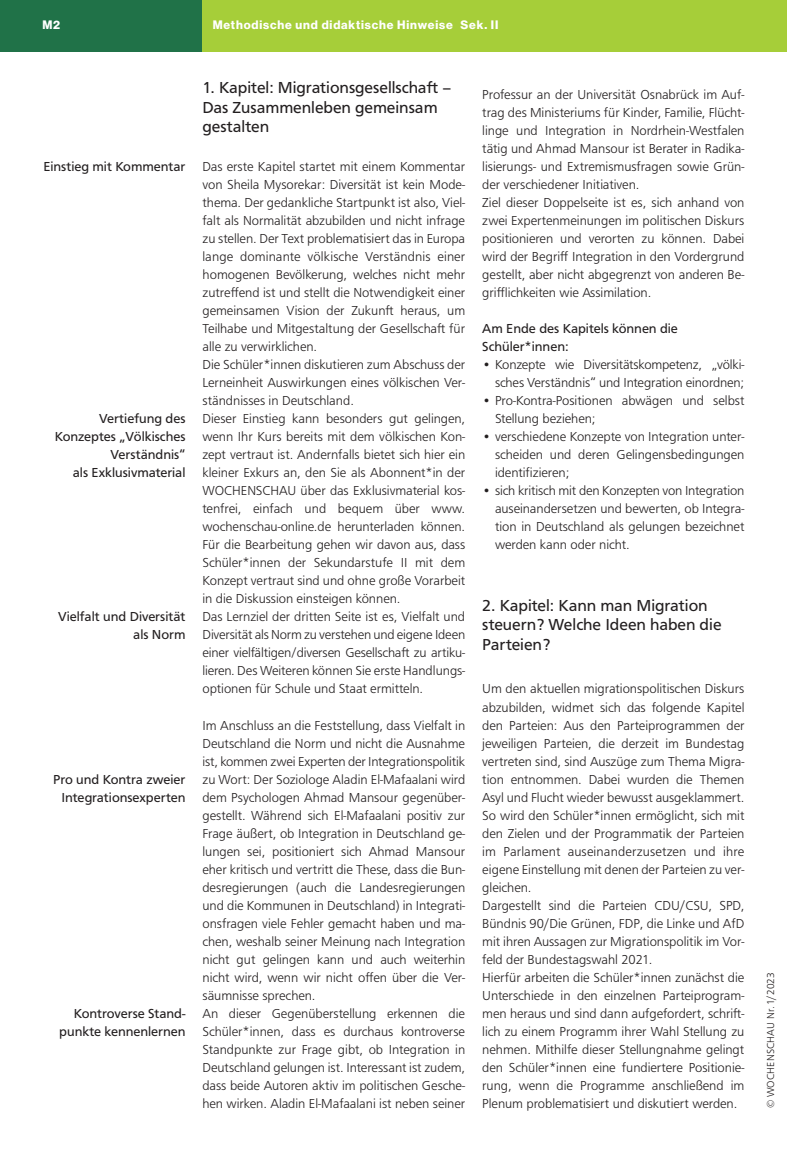
<style>
.page{position:relative;width:787px;height:1170px;background:#fff}
.page>*{position:absolute;margin:0;border:0;box-sizing:border-box;transform-origin:0 0}
.Head_2_2-zeilig{font:16.5px/19.5px "Front Page Pro";color:#231f20}
.FT{font:300 13.5px/18px "Front Page Pro";letter-spacing:-.005em;color:#231f20;text-align:justify}
.Marginalie{font:13.5px/18px "Front Page Pro";color:#231f20;text-align:right}
.Head_3{font:13.5px/18px "Front Page Pro";color:#231f20}
.Kol-Titel_links_Sek{font:12px "N Haas Grotesk DS Std 75 Bd";letter-spacing:.07em;color:#fff}
.Kolumnenziffern{font:12px "N Haas Grotesk DS Std 75 Bd";color:#fff}
.Bundsteg{font:300 10.5px "Front Page Pro";letter-spacing:.015em;color:#231f20}
</style>
<div class="page">
<div style="left:202px;top:0;width:585px;height:51px;background:#a6ce39"></div>
<div style="left:0;top:0;width:201px;height:51px;background:#207248"></div>
<p class="Kolumnenziffern" style="left:43px;top:18px;width:19px">M2</p>
<p class="Kol-Titel_links_Sek" style="left:213px;top:18px;width:287px">Methodische und didaktische Hinweise Sek. II</p>
<p class="Marginalie" style="left:43px;top:157px;width:143px">Einstieg mit Kommentar</p>
<p class="Marginalie" style="left:55px;top:409px;width:132px">Vertiefung des<br>Konzeptes „Völkisches<br>Verständnis“<br>als Exklusivmaterial</p>
<p class="Marginalie" style="left:58px;top:607px;width:129px">Vielfalt und Diversität als Norm</p>
<p class="Marginalie" style="left:53px;top:769px;width:134px">Pro und Kontra zweier<br>Integrationsexperten</p>
<p class="Marginalie" style="left:59px;top:1003px;width:128px">Kontroverse Stand&shy;punkte kennenlernen</p>
<p class="Head_2_2-zeilig" style="left:202px;top:76px;width:250px">1. Kapitel: Migrationsgesellschaft –<br>Das Zusammenleben gemeinsam gestalten</p>
<p class="FT" style="left:202px;top:157px;width:264px">Das erste Kapitel startet mit einem Kommentar von Sheila Mysorekar: Diversität ist kein Mode&shy;thema. Der gedankliche Startpunkt ist also, Viel&shy;falt als Normalität abzubilden und nicht infrage zu stellen. Der Text problematisiert das in Europa lange dominante völkische Verständnis einer homogenen Bevölkerung, welches nicht mehr zutreffend ist und stellt die Notwendigkeit einer gemeinsamen Vision der Zukunft heraus, um Teilhabe und Mitgestaltung der Gesellschaft für alle zu verwirklichen.</p>
<p class="FT" style="left:202px;top:355px;width:264px">Die Schüler*innen diskutieren zum Abschuss der Lerneinheit Auswirkungen eines völkischen Ver&shy;ständnisses in Deutschland.</p>
<p class="FT" style="left:202px;top:409px;width:264px">Dieser Einstieg kann besonders gut gelingen, wenn Ihr Kurs bereits mit dem völkischen Kon&shy;zept vertraut ist. Andernfalls bietet sich hier ein kleiner Exkurs an, den Sie als Abonnent*in der WOCHENSCHAU über das Exklusivmaterial kos&shy;tenfrei, einfach und bequem über www. wochenschau--online.de herunterladen können.<br>Für die Bearbeitung gehen wir davon aus, dass Schüler*innen der Sekundarstufe II mit dem Konzept vertraut sind und ohne große Vorarbeit in die Diskussion einsteigen können.</p>
<p class="FT" style="left:202px;top:607px;width:264px">Das Lernziel der dritten Seite ist es, Vielfalt und Diversität als Norm zu verstehen und eigene Ideen einer vielfältigen/diversen Gesellschaft zu artiku&shy;lieren. Des Weiteren können Sie erste Handlungs&shy;optionen für Schule und Staat ermitteln.</p>
<p class="FT" style="left:202px;top:715px;width:264px">Im Anschluss an die Feststellung, dass Vielfalt in Deutschland die Norm und nicht die Ausnahme ist, kommen zwei Experten der Integrationspolitik zu Wort: Der Soziologe Aladin El-Mafaalani wird dem Psychologen Ahmad Mansour gegenüber&shy;gestellt. Während sich El-Mafaalani positiv zur Frage äußert, ob Integration in Deutschland ge&shy;lungen sei, positioniert sich Ahmad Mansour eher kritisch und vertritt die These, dass die Bun&shy;desregierungen (auch die Landesregierungen und die Kommunen in Deutschland) in Integrati&shy;onsfragen viele Fehler gemacht haben und ma&shy;chen, weshalb seiner Meinung nach Integration nicht gut gelingen kann und auch weiterhin nicht wird, wenn wir nicht offen über die Ver&shy;säumnisse sprechen.</p>
<p class="FT" style="left:202px;top:1003px;width:264px">An dieser Gegenüberstellung erkennen die Schüler*innen, dass es durchaus kontroverse Standpunkte zur Frage gibt, ob Integration in Deutschland gelungen ist. Interessant ist zudem, dass beide Autoren aktiv im politischen Gesche&shy;hen wirken. Aladin El-Mafaalani ist neben seiner</p>
<p class="FT" style="left:482px;top:85px;width:264px">Professur an der Universität Osnabrück im Auf&shy;trag des Ministeriums für Kinder, Familie, Flücht&shy;linge und Integration in Nordrhein-Westfalen tätig und Ahmad Mansour ist Berater in Radika&shy;lisierungs- und Extremismusfragen sowie Grün&shy;der verschiedener Initiativen.</p>
<p class="FT" style="left:482px;top:193px;width:264px">Ziel dieser Doppelseite ist es, sich anhand von zwei Expertenmeinungen im politischen Diskurs positionieren und verorten zu können. Dabei wird der Begriff Integration in den Vordergrund gestellt, aber nicht abgegrenzt von anderen Be&shy;grifflichkeiten wie Assimilation.</p>
<p class="Head_3" style="left:482px;top:319px;width:197px">Am Ende des Kapitels können die<br>Schüler*innen:</p>
<p class="FT" style="left:482px;top:355px;width:264px;text-align:right">• Konzepte wie Diversitätskompetenz, „völki&shy;sches Verständnis“ und Integration einordnen;</p>
<p class="FT" style="left:495px;top:391px;width:251px;text-indent:-13px">• Pro-Kontra-Positionen abwägen und selbst<br>Stellung beziehen;</p>
<p class="FT" style="left:495px;top:427px;width:251px;text-indent:-13px">• verschiedene Konzepte von Integration unter&shy;scheiden und deren Gelingensbedingungen identifizieren;</p>
<p class="FT" style="left:495px;top:481px;width:251px;text-indent:-13px">• sich kritisch mit den Konzepten von Integration auseinandersetzen und bewerten, ob Integra&shy;tion in Deutschland als gelungen bezeichnet werden kann oder nicht.</p>
<p class="Head_2_2-zeilig" style="left:482px;top:594px;width:241px">2. Kapitel: Kann man Migration steuern? Welche Ideen haben die<br>Parteien?</p>
<p class="FT" style="left:482px;top:679px;width:264px">Um den aktuellen migrationspolitischen Diskurs abzubilden, widmet sich das folgende Kapitel den Parteien: Aus den Parteiprogrammen der jeweiligen Parteien, die derzeit im Bundestag vertreten sind, sind Auszüge zum Thema Migra&shy;tion entnommen. Dabei wurden die Themen Asyl und Flucht wieder bewusst ausgeklammert.<br>So wird den Schüler*innen ermöglicht, sich mit den Zielen und der Programmatik der Parteien im Parlament auseinanderzusetzen und ihre eigene Einstellung mit denen der Parteien zu ver&shy;gleichen.</p>
<p class="FT" style="left:482px;top:895px;width:264px">Dargestellt sind die Parteien CDU/CSU, SPD, Bündnis 90/Die Grünen, FDP, die Linke und AfD mit ihren Aussagen zur Migrationspolitik im Vor&shy;feld der Bundestagswahl 2021.</p>
<p class="FT" style="left:482px;top:967px;width:264px">Hierfür arbeiten die Schüler*innen zunächst die Unterschiede in den einzelnen Parteiprogram&shy;men heraus und sind dann aufgefordert, schrift&shy;lich zu einem Programm ihrer Wahl Stellung zu nehmen. Mithilfe dieser Stellungnahme gelingt den Schüler*innen eine fundiertere Positionie&shy;rung, wenn die Programme anschließend im Plenum problematisiert und diskutiert werden.</p>
<p class="Bundsteg" style="left:763px;top:1108px;width:137px;rotate:-90deg">© WOCHENSCHAU Nr. 1/2023</p>
</div>
